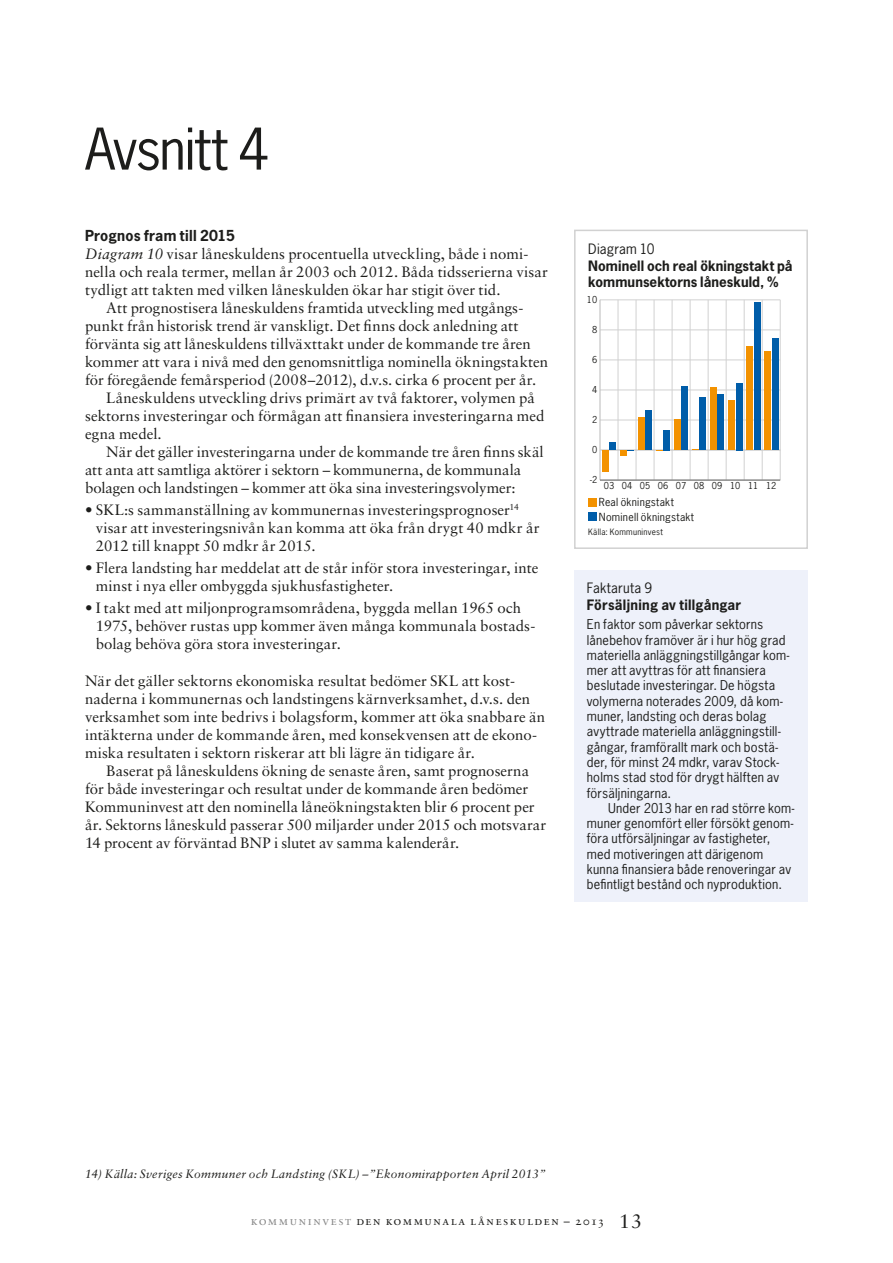
<style>
.page{position:relative;width:893px;height:1263px;background:#fff}
.page>*{position:absolute;margin:0;border:0;box-sizing:border-box;transform-origin:0 0}
.t1{font:54px "News Gothic Std";letter-spacing:-.03em;color:#1d1d1b}
.t2{font:15px/18px "Sabon LT Std";letter-spacing:.005em;color:#1d1d1b}
.t3{font:700 14.25px "News Gothic Std";letter-spacing:.01em;color:#1d1d1b}
.t4{font:700 13.5px/16.2px "News Gothic Std";letter-spacing:.005em;color:#1d1d1b}
.t5{font:13.5px "News Gothic Std";letter-spacing:.015em;color:#1d1d1b}
.t6{font:12.75px/15.3px "News Gothic Std";letter-spacing:.015em;color:#1d1d1b}
.t7{font:italic 12px "Sabon LT Std";letter-spacing:.025em;color:#1d1d1b}
.t8{font:12px "Sabon LT Std";letter-spacing:.13em;color:#1d1d1b}
.t9{font:10.5px/14.2px "News Gothic Std";letter-spacing:.025em;color:#1d1d1b}
.t10{font:9px "News Gothic Std";color:#1d1d1b}
.t11{font:8.25px "News Gothic Std";letter-spacing:.03em;color:#1d1d1b}
.s1{font-style:italic}
.s2{color:#878787}
.s3{font-size:19.5px}
</style>
<div class="page">
<div style="left:588px;top:498px;width:9px;height:8px;background:#f39200"></div>
<div style="left:588px;top:512px;width:9px;height:8px;background:#005da9"></div>
<div style="left:574px;top:230px;width:234px;height:319px;border:2px solid #d1d1d1"></div>
<hr style="left:618px;top:300px;width:1px;height:180px;background:#d1d1d1">
<hr style="left:636px;top:300px;width:1px;height:180px;background:#d1d1d1">
<hr style="left:654px;top:300px;width:1px;height:180px;background:#d1d1d1">
<hr style="left:672px;top:300px;width:1px;height:180px;background:#d1d1d1">
<hr style="left:690px;top:300px;width:1px;height:180px;background:#d1d1d1">
<hr style="left:708px;top:300px;width:1px;height:180px;background:#d1d1d1">
<hr style="left:726px;top:300px;width:1px;height:180px;background:#d1d1d1">
<hr style="left:744px;top:300px;width:1px;height:180px;background:#d1d1d1">
<hr style="left:762px;top:300px;width:1px;height:180px;background:#d1d1d1">
<hr style="left:780px;top:300px;width:1px;height:180px;background:#d1d1d1">
<hr style="left:600px;top:300px;width:1px;height:180px;background:#d1d1d1">
<hr style="left:600px;top:450px;width:180px;height:1px;background:#d1d1d1">
<hr style="left:600px;top:420px;width:180px;height:1px;background:#d1d1d1">
<hr style="left:600px;top:390px;width:180px;height:1px;background:#d1d1d1">
<hr style="left:600px;top:360px;width:180px;height:1px;background:#d1d1d1">
<hr style="left:600px;top:329px;width:180px;height:1px;background:#d1d1d1">
<hr style="left:600px;top:299px;width:180px;height:1px;background:#d1d1d1">
<div style="left:610px;top:442px;width:6px;height:8px;background:#005da9"></div>
<div style="left:646px;top:411px;width:6px;height:39px;background:#005da9"></div>
<div style="left:664px;top:430px;width:6px;height:20px;background:#005da9"></div>
<div style="left:682px;top:386px;width:6px;height:64px;background:#005da9"></div>
<div style="left:700px;top:398px;width:6px;height:52px;background:#005da9"></div>
<div style="left:718px;top:395px;width:6px;height:55px;background:#005da9"></div>
<div style="left:736px;top:383px;width:6px;height:67px;background:#005da9"></div>
<div style="left:754px;top:302px;width:6px;height:148px;background:#005da9"></div>
<div style="left:772px;top:338px;width:6px;height:112px;background:#005da9"></div>
<div style="left:602px;top:450px;width:6px;height:21px;background:#f39200"></div>
<svg style="left:620px;top:450px;width:14px;height:6px"></svg>
<div style="left:638px;top:417px;width:6px;height:33px;background:#f39200"></div>
<div style="left:674px;top:419px;width:6px;height:31px;background:#f39200"></div>
<div style="left:710px;top:387px;width:7px;height:63px;background:#f39200"></div>
<div style="left:728px;top:400px;width:7px;height:50px;background:#f39200"></div>
<div style="left:746px;top:347px;width:7px;height:103px;background:#f39200"></div>
<div style="left:764px;top:352px;width:7px;height:98px;background:#f39200"></div>
<hr style="left:600px;top:480px;width:180px;height:1px;background:#646463">
<div style="left:574px;top:570px;width:234px;height:332px;background:#eef1fa"></div>
<h1 class="t1" style="left:85px;top:114px;width:186px">Avsnitt 4</h1>
<p class="t3" style="left:85px;top:226px;width:151px">Prognos fram till 2015</p>
<p class="t2" style="left:85px;top:244px;width:445px"><span class="s1">Diagram 10</span> visar låneskuldens procentuella utveckling, både i nomi-</p>
<p class="t2" style="left:85px;top:262px;width:465px">nella och reala termer, mellan år 2003 och 2012. Båda tidsserierna visar</p>
<p class="t2" style="left:85px;top:280px;width:417px">tydligt att takten med vilken låneskulden ökar har stigit över tid.</p>
<p class="t2" style="left:106px;top:298px;width:419px">Att prognostisera låneskuldens framtida utveckling med utgångs-</p>
<p class="t2" style="left:85px;top:316px;width:435px">punkt från historisk trend är vanskligt. Det finns dock anledning att</p>
<p class="t2" style="left:85px;top:334px;width:447px">förvänta sig att låneskuldens tillväxttakt under de kommande tre åren</p>
<p class="t2" style="left:85px;top:352px;width:465px">kommer att vara i nivå med den genomsnittliga nominella ökningstakten</p>
<p class="t2" style="left:85px;top:370px;width:453px">för föregående femårsperiod (2008–2012), d.v.s. cirka 6 procent per år.</p>
<p class="t2" style="left:106px;top:388px;width:430px">Låneskuldens utveckling drivs primärt av två faktorer, volymen på</p>
<p class="t2" style="left:85px;top:406px;width:461px">sektorns investeringar och förmågan att finansiera investeringarna med</p>
<p class="t2" style="left:85px;top:424px;width:78px">egna medel.</p>
<p class="t2" style="left:106px;top:442px;width:439px">När det gäller investeringarna under de kommande tre åren finns skäl</p>
<p class="t2" style="left:85px;top:460px;width:438px">att anta att samtliga aktörer i sektorn – kommunerna, de kommunala</p>
<p class="t2" style="left:85px;top:478px;width:432px">bolagen och landstingen – kommer att öka sina investeringsvolymer:</p>
<p class="t2" style="left:96px;top:501px;width:445px;text-indent:-11px">• SKL:s sammanställning av kommunernas investeringsprognoser<sup>14 </sup>visar att investeringsnivån kan komma att öka från drygt 40 mdkr år<br>2012 till knappt 50 mdkr år 2015.</p>
<p class="t2" style="left:96px;top:559px;width:444px;text-indent:-11px">• Flera landsting har meddelat att de står inför stora investeringar, inte minst i nya eller ombyggda sjukhusfastigheter.</p>
<p class="t2" style="left:96px;top:599px;width:440px;text-indent:-11px">• I takt med att miljonprogramsområdena, byggda mellan 1965 och<br>1975, behöver rustas upp kommer även många kommunala bostads&shy;bolag behöva göra stora investeringar.</p>
<p class="t2" style="left:85px;top:671px;width:462px">När det gäller sektorns ekonomiska resultat bedömer SKL att kost&shy;naderna i kommunernas och landstingens kärnverksamhet, d.v.s. den verksamhet som inte bedrivs i bolagsform, kommer att öka snabbare än intäkterna under de kommande åren, med konsekvensen att de ekono&shy;miska resultaten i sektorn riskerar att bli lägre än tidigare år.</p>
<p class="t2" style="left:85px;top:761px;width:463px;text-indent:21px">Baserat på låneskuldens ökning de senaste åren, samt prognoserna för både investeringar och resultat under de kommande åren bedömer Kommuninvest att den nominella låneökningstakten blir 6 procent per år. Sektorns låneskuld passerar 500 miljarder under 2015 och motsvarar 14 procent av förväntad BNP i slutet av samma kalenderår.</p>
<p class="t5" style="left:588px;top:241px;width:68px">Diagram 10</p>
<p class="t4" style="left:588px;top:257px;width:206px">Nominell och real ökningstakt på kommunsektorns låneskuld, %</p>
<p class="t10" style="left:587px;top:294px;width:12px">10</p>
<p class="t10" style="left:592px;top:324px;width:7px">8</p>
<p class="t10" style="left:592px;top:354px;width:7px">6</p>
<p class="t10" style="left:592px;top:384px;width:7px">4</p>
<p class="t10" style="left:592px;top:414px;width:7px">2</p>
<p class="t10" style="left:592px;top:444px;width:7px">0</p>
<p class="t10" style="left:590px;top:474px;width:9px">-2</p>
<p class="t10" style="left:604px;top:480px;width:174px">03 04 05 06 07 08 09 10 11 12</p>
<p class="t9" style="left:599px;top:495px;width:97px">Real ökningstakt<br>Nominell ökningstakt</p>
<p class="t11" style="left:588px;top:526px;width:76px">Källa: Kommuninvest</p>
<p class="t5" style="left:587px;top:580px;width:67px">Faktaruta 9</p>
<p class="t4" style="left:587px;top:596px;width:156px">Försäljning av tillgångar</p>
<p class="t6" style="left:587px;top:617px;width:204px">En faktor som påverkar sektorns lånebehov framöver är i hur hög grad materiella anläggningstillgångar kom&shy;mer att avyttras för att finansiera beslutade investeringar. De högsta volymerna noterades 2009, då kom&shy;muner, landsting och deras bolag avyttrade materiella anläggningstill&shy;gångar, framförallt mark och bostä&shy;der, för minst 24 mdkr, varav Stock&shy;holms stad stod för drygt hälften av försäljningarna.</p>
<p class="t6" style="left:587px;top:800px;width:209px;text-indent:21px">Under 2013 har en rad större kom&shy;muner genomfört eller försökt genom&shy;föra utförsäljningar av fastigheter, med motiveringen att därigenom kunna finansiera både renoveringar av befintligt bestånd och nyproduktion.</p>
<p class="t7" style="left:85px;top:1167px;width:462px">14) Källa: Sveriges Kommuner och Landsting (SKL) –”Ekonomirapporten April 2013”</p>
<p class="t8" style="left:251px;top:1214px;width:393px"><span class="s2">kommuninvest</span> DEN KOMMUNALA LÅNESKULDEN – 2013 <span class="s3">13</span></p>
</div>
